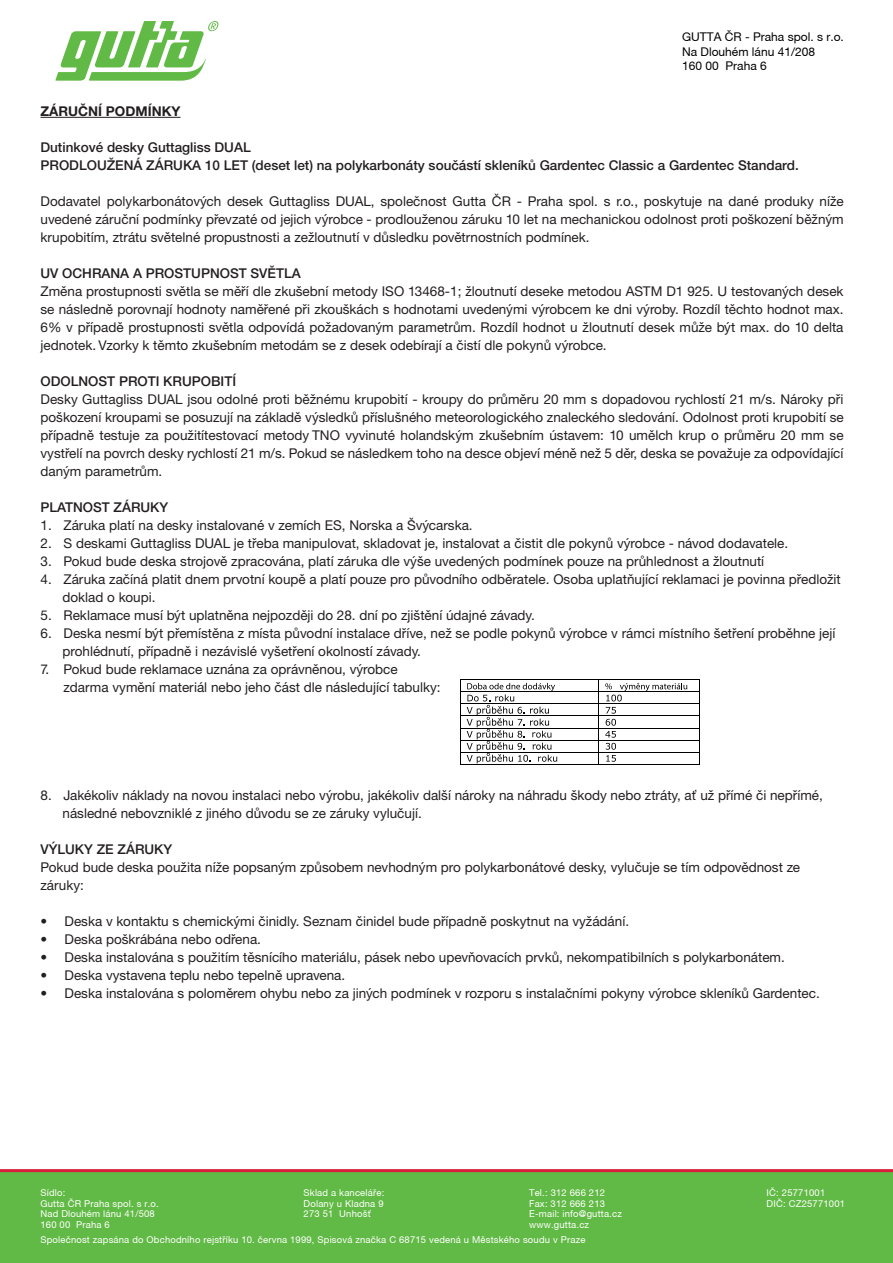
<style>
.page{position:relative;width:893px;height:1263px;background:#fff}
.page>*{position:absolute;margin:0;border:0;box-sizing:border-box;transform-origin:0 0}
.t1{font:13.5px/18px "Helvetica Neue CE";color:#231f20}
.t2{font:500 13.5px/18px "Helvetica Neue CE";color:#231f20}
.t3{font:700 13.5px "Helvetica Neue CE";color:#231f20}
.t4{font:12px/14.4px "Helvetica Neue CE";color:#000}
.t5{font:9.45px/10.5px "Helvetica Neue CE";letter-spacing:.02em;color:#fff}
</style>
<div class="page">
<hr style="left:461px;top:679px;width:137px;height:1px;background:#000">
<hr style="left:600px;top:679px;width:99px;height:1px;background:#000">
<hr style="left:461px;top:691px;width:137px;height:1px;background:#000">
<hr style="left:598px;top:691px;width:101px;height:1px;background:#000">
<hr style="left:461px;top:703px;width:137px;height:1px;background:#000">
<hr style="left:598px;top:703px;width:101px;height:1px;background:#000">
<hr style="left:461px;top:715px;width:137px;height:1px;background:#000">
<hr style="left:598px;top:715px;width:101px;height:1px;background:#000">
<hr style="left:461px;top:727px;width:137px;height:1px;background:#000">
<hr style="left:598px;top:727px;width:101px;height:1px;background:#000">
<hr style="left:461px;top:740px;width:137px;height:1px;background:#000">
<hr style="left:598px;top:740px;width:101px;height:1px;background:#000">
<hr style="left:461px;top:752px;width:137px;height:1px;background:#000">
<hr style="left:598px;top:752px;width:101px;height:1px;background:#000">
<svg style="left:460px;top:679px;width:1px;height:86px"></svg>
<hr style="left:461px;top:764px;width:137px;height:1px;background:#000">
<svg style="left:598px;top:679px;width:89px;height:86px"></svg>
<hr style="left:600px;top:764px;width:99px;height:1px;background:#000">
<svg style="left:699px;top:679px;width:1px;height:86px"></svg>
<div style="left:0;top:1171px;width:893px;height:92px;background:#62ba46"></div>
<hr style="left:0;top:1169px;width:893px;height:3px;background:#d91f3d">
<hr style="left:40px;top:117px;width:140px;height:1px;background:#231f20">
<svg style="left:55px;top:21px;width:164px;height:60px"></svg>
<svg style="left:467px;top:683px;width:90px;height:80px"></svg>
<p class="t4" style="left:682px;top:30px;width:163px">GUTTA ÈR - Praha spol. s r.o.<br>Na Dlouhém lánu 41/208<br>160 00 Praha 6</p>
<p class="t3" style="left:40px;top:103px;width:141px">ZÁRUČNÍ PODMÍNKY</p>
<p class="t2" style="left:40px;top:138px;width:760px">Dutinkové desky Guttagliss DUAL<br>PRODLOUŽENÁ ZÁRUKA 10 LET (deset let) na polykarbonáty součástí skleníků Gardentec Classic a Gardentec Standard.</p>
<p class="t1" style="left:40px;top:192px;width:805px;text-align:justify">Dodavatel polykarbonátových desek Guttagliss DUAL, společnost Gutta ČR - Praha spol. s r.o., poskytuje na dané produky níže uvedené záruční podmínky převzaté od jejich výrobce - prodlouženou záruku 10 let na mechanickou odolnost proti poškození běžným krupobitím, ztrátu světelné propustnosti a zežloutnutí v důsledku povětrnostních podmínek.</p>
<p class="t2" style="left:40px;top:264px;width:262px">UV OCHRANA A PROSTUPNOST SVĚTLA</p>
<p class="t1" style="left:40px;top:282px;width:805px;text-align:justify">Změna prostupnosti světla se měří dle zkušební metody ISO 13468-1; žloutnutí deseke metodou ASTM D1 925. U testovaných desek se následně porovnají hodnoty naměřené při zkouškách s hodnotami uvedenými výrobcem ke dni výroby. Rozdíl těchto hodnot max.<br>6% v případě prostupnosti světla odpovídá požadovaným parametrům. Rozdíl hodnot u žloutnutí desek může být max. do 10 delta jednotek. Vzorky k těmto zkušebním metodám se z desek odebírají a čistí dle pokynů výrobce.</p>
<p class="t2" style="left:40px;top:372px;width:197px">ODOLNOST PROTI KRUPOBITÍ</p>
<p class="t1" style="left:40px;top:390px;width:805px;text-align:justify">Desky Guttagliss DUAL jsou odolné proti běžnému krupobití - kroupy do průměru 20 mm s dopadovou rychlostí 21 m/s. Nároky při poškození kroupami se posuzují na základě výsledků příslušného meteorologického znaleckého sledování. Odolnost proti krupobití se případně testuje za použitítestovací metody TNO vyvinuté holandským zkušebním ústavem: 10 umělch krup o průměru 20 mm se vystřelí na povrch desky rychlostí 21 m/s. Pokud se následkem toho na desce objeví méně než 5 děr, deska se považuje za odpovídající daným parametrům.</p>
<p class="t2" style="left:40px;top:498px;width:129px">PLATNOST ZÁRUKY</p>
<p class="t1" style="left:40px;top:516px;width:434px">1. Záruka platí na desky instalované v zemích ES, Norska a Švýcarska.</p>
<p class="t1" style="left:40px;top:534px;width:749px">2. S deskami Guttagliss DUAL je třeba manipulovat, skladovat je, instalovat a čistit dle pokynů výrobce - návod dodavatele.</p>
<p class="t1" style="left:40px;top:552px;width:725px">3. Pokud bude deska strojově zpracována, platí záruka dle výše uvedených podmínek pouze na průhlednost a žloutnutí</p>
<p class="t1" style="left:63px;top:570px;width:780px;text-indent:-22px">4. Záruka začíná platit dnem prvotní koupě a platí pouze pro původního odběratele. Osoba uplatňující reklamaci je povinna předložit doklad o koupi.</p>
<p class="t1" style="left:40px;top:606px;width:496px">5. Reklamace musí být uplatněna nejpozději do 28. dní po zjištění údajné závady.</p>
<p class="t1" style="left:63px;top:624px;width:774px;text-indent:-22px">6. Deska nesmí být přemístěna z místa původní instalace dříve, než se podle pokynů výrobce v rámci místního šetření proběhne její prohlédnutí, případně i nezávislé vyšetření okolností závady.</p>
<p class="t1" style="left:63px;top:660px;width:379px;text-indent:-23px">7. Pokud bude reklamace uznána za oprávněnou, výrobce zdarma vymění materiál nebo jeho část dle následující tabulky:</p>
<p class="t1" style="left:63px;top:786px;width:762px;text-indent:-22px">8. Jakékoliv náklady na novou instalaci nebo výrobu, jakékoliv další nároky na náhradu škody nebo ztráty, ať už přímé či nepřímé, následné nebovzniklé z jiného důvodu se ze záruky vylučují.</p>
<p class="t2" style="left:40px;top:840px;width:133px">VÝLUKY ZE ZÁRUKY</p>
<p class="t1" style="left:40px;top:858px;width:761px">Pokud bude deska použita níže popsaným způsobem nevhodným pro polykarbonátové desky, vylučuje se tím odpovědnost ze záruky:</p>
<p class="t1" style="left:40px;top:912px;width:590px">• Deska v kontaktu s chemickými činidly. Seznam činidel bude případně poskytnut na vyžádání.</p>
<p class="t1" style="left:40px;top:930px;width:222px">• Deska poškrábána nebo odřena.</p>
<p class="t1" style="left:40px;top:948px;width:746px">• Deska instalována s použitím těsnícího materiálu, pásek nebo upevňovacích prvků, nekompatibilních s polykarbonátem.</p>
<p class="t1" style="left:40px;top:966px;width:306px">• Deska vystavena teplu nebo tepelně upravena.</p>
<p class="t1" style="left:40px;top:984px;width:781px">• Deska instalována s poloměrem ohybu nebo za jiných podmínek v rozporu s instalačními pokyny výrobce skleníků Gardentec.</p>
<p class="t5" style="left:304px;top:1187px;width:82px;text-align:justify">Sklad a kanceláøe:<br>Dolany u Kladna 9<br>273 51 Unhošť</p>
<p class="t5" style="left:529px;top:1187px;width:94px">Tel.: 312 666 212<br>Fax: 312 666 213<br>E-mail: info@gutta.cz www.gutta.cz</p>
<p class="t5" style="left:767px;top:1187px;width:80px">IÈ: 25771001<br>DIÈ: CZ25771001</p>
<p class="t5" style="left:40px;top:1187px;width:120px">Sídlo:<br>Gutta ÈR Praha spol. s r.o.<br>Nad Dlouhém lánu 41/508<br>160 00 Praha 6</p>
<p class="t5" style="left:40px;top:1235px;width:547px">Spoleènost zapsána do Obchodního rejstøíku 10. èervna 1999, Spisová znaèka C 68715 vedená u Mìstského soudu v Praze</p>
</div>
